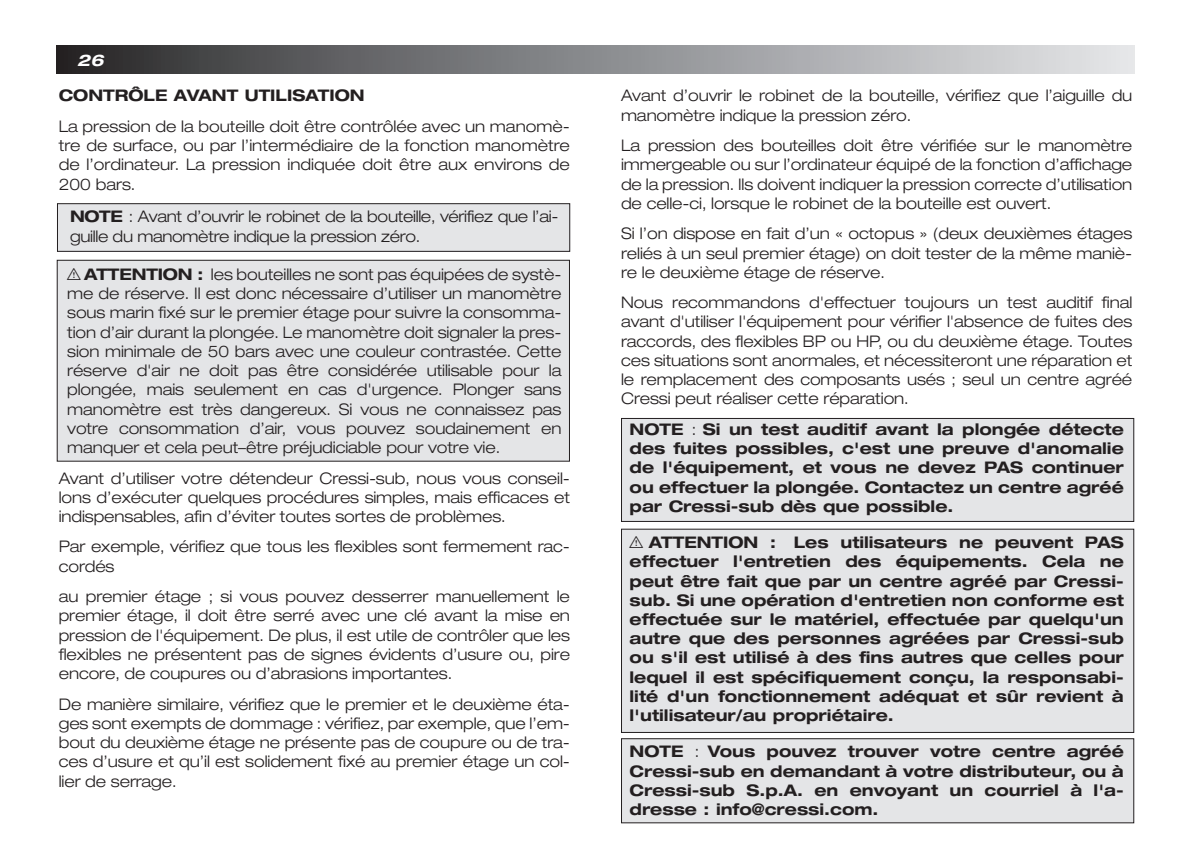
<style>
.page{position:relative;width:1191px;height:851px;background:#fff}
.page>*{position:absolute;margin:0;border:0;box-sizing:border-box;transform-origin:0 0}
.t1{font:300 expanded 16px/19.2px "Helvetica Neue";letter-spacing:-.005em;color:#231f20;text-align:justify}
.t2{font:700 expanded 16px/19.2px "Helvetica Neue";color:#231f20;text-align:justify}
.t3{font:italic 700 expanded 16px "Helvetica Neue";color:#fff}
.s1{font-weight:700}
.s2{font-family:"tables";font-weight:400;font-stretch:normal}
.s3{font-weight:300}
</style>
<div class="page">
<div style="left:57px;top:45px;width:1077px;height:29px;background:linear-gradient(to right,#2b2b2d,#e7e9ec)"></div>
<div style="left:621px;top:418px;width:512px;height:103px;background:#e4e5e7"></div>
<div style="left:621px;top:418px;width:513px;height:104px;border:1px solid #231f20"></div>
<div style="left:621px;top:529px;width:512px;height:203px;background:#e4e5e7"></div>
<div style="left:621px;top:738px;width:512px;height:84px;background:#e4e5e7"></div>
<div style="left:621px;top:738px;width:513px;height:85px;border:1px solid #231f20"></div>
<div style="left:57px;top:204px;width:513px;height:47px;background:#e4e5e7"></div>
<div style="left:57px;top:203px;width:513px;height:49px;border:1px solid #231f20"></div>
<div style="left:57px;top:260px;width:512px;height:201px;background:#e4e5e7"></div>
<div style="left:57px;top:260px;width:513px;height:201px;border:1px solid #231f20"></div>
<p class="t3" style="left:77px;top:55px;width:28px">26</p>
<p class="t2" style="left:59px;top:88px;width:307px">CONTRÔLE AVANT UTILISATION</p>
<p class="t1" style="left:59px;top:118px;width:513px">La pression de la bouteille doit être contrôlée avec un manomè&shy;tre de surface, ou par l’intermédiaire de la fonction manomètre de l’ordinateur. La pression indiquée doit être aux environs de 200 bars.</p>
<p class="t1" style="left:70px;top:209px;width:490px"><span class="s1">NOTE</span> : Avant d’ouvrir le robinet de la bouteille, vérifiez que l’ai&shy;guille du manomètre indique la pression zéro.</p>
<p class="t1" style="left:67px;top:266px;width:496px"><span class="s2">i</span> <span class="s1">ATTENTION :</span> les bouteilles ne sont pas équipées de systè&shy;me de réserve. Il est donc nécessaire d’utiliser un manomètre sous marin fixé sur le premier étage pour suivre la consomma&shy;tion d’air durant la plongée. Le manomètre doit signaler la pres&shy;sion minimale de 50 bars avec une couleur contrastée. Cette réserve d'air ne doit pas être considérée utilisable pour la plongée, mais seulement en cas d'urgence. Plonger sans manomètre est très dangereux. Si vous ne connaissez pas votre consommation d’air, vous pouvez soudainement en manquer et cela peut–être préjudiciable pour votre vie.</p>
<p class="t1" style="left:59px;top:469px;width:513px">Avant d’utiliser votre détendeur Cressi-sub, nous vous conseil&shy;lons d’exécuter quelques procédures simples, mais efficaces et indispensables, afin d’éviter toutes sortes de problèmes.</p>
<p class="t1" style="left:59px;top:538px;width:513px">Par exemple, vérifiez que tous les flexibles sont fermement rac&shy;cordés</p>
<p class="t1" style="left:59px;top:588px;width:513px">au premier étage ; si vous pouvez desserrer manuellement le premier étage, il doit être serré avec une clé avant la mise en pression de l'équipement. De plus, il est utile de contrôler que les flexibles ne présentent pas de signes évidents d’usure ou, pire encore, de coupures ou d’abrasions importantes.</p>
<p class="t1" style="left:59px;top:695px;width:513px">De manière similaire, vérifiez que le premier et le deuxième éta&shy;ges sont exempts de dommage : vérifiez, par exemple, que l’em&shy;bout du deuxième étage ne présente pas de coupure ou de tra&shy;ces d’usure et qu’il est solidement fixé au premier étage un col&shy;lier de serrage.</p>
<p class="t1" style="left:621px;top:88px;width:513px">Avant d’ouvrir le robinet de la bouteille, vérifiez que l’aiguille du manomètre indique la pression zéro.</p>
<p class="t1" style="left:621px;top:137px;width:513px">La pression des bouteilles doit être vérifiée sur le manomètre immergeable ou sur l’ordinateur équipé de la fonction d’affichage de la pression. Ils doivent indiquer la pression correcte d’utilisation de celle-ci, lorsque le robinet de la bouteille est ouvert.</p>
<p class="t1" style="left:621px;top:225px;width:513px">Si l’on dispose en fait d’un « octopus » (deux deuxièmes étages reliés à un seul premier étage) on doit tester de la même maniè&shy;re le deuxième étage de réserve.</p>
<p class="t1" style="left:621px;top:294px;width:513px">Nous recommandons d'effectuer toujours un test auditif final avant d'utiliser l'équipement pour vérifier l'absence de fuites des raccords, des flexibles BP ou HP, ou du deuxième étage. Toutes ces situations sont anormales, et nécessiteront une réparation et le remplacement des composants usés ; seul un centre agréé Cressi peut réaliser cette réparation.</p>
<p class="t2" style="left:629px;top:421px;width:496px">NOTE <span class="s3">:</span> Si un test auditif avant la plongée détecte des fuites possibles, c'est une preuve d'anomalie de l'équipement, et vous ne devez PAS continuer ou effectuer la plongée. Contactez un centre agréé par Cressi-sub dès que possible.</p>
<p class="t2" style="left:629px;top:534px;width:496px"><span class="s2">i</span> ATTENTION : Les utilisateurs ne peuvent PAS effectuer l'entretien des équipements. Cela ne peut être fait que par un centre agréé par Cressi&shy;sub. Si une opération d'entretien non conforme est effectuée sur le matériel, effectuée par quelqu'un autre que des personnes agréées par Cressi-sub ou s'il est utilisé à des fins autres que celles pour lequel il est spécifiquement conçu, la responsabi&shy;lité d'un fonctionnement adéquat et sûr revient à l'utilisateur/au propriétaire.</p>
<p class="t2" style="left:629px;top:743px;width:496px">NOTE <span class="s3">:</span> Vous pouvez trouver votre centre agréé Cressi-sub en demandant à votre distributeur, ou à Cressi-sub S.p.A. en envoyant un courriel à l'a&shy;dresse : info@cressi.com.</p>
</div>
